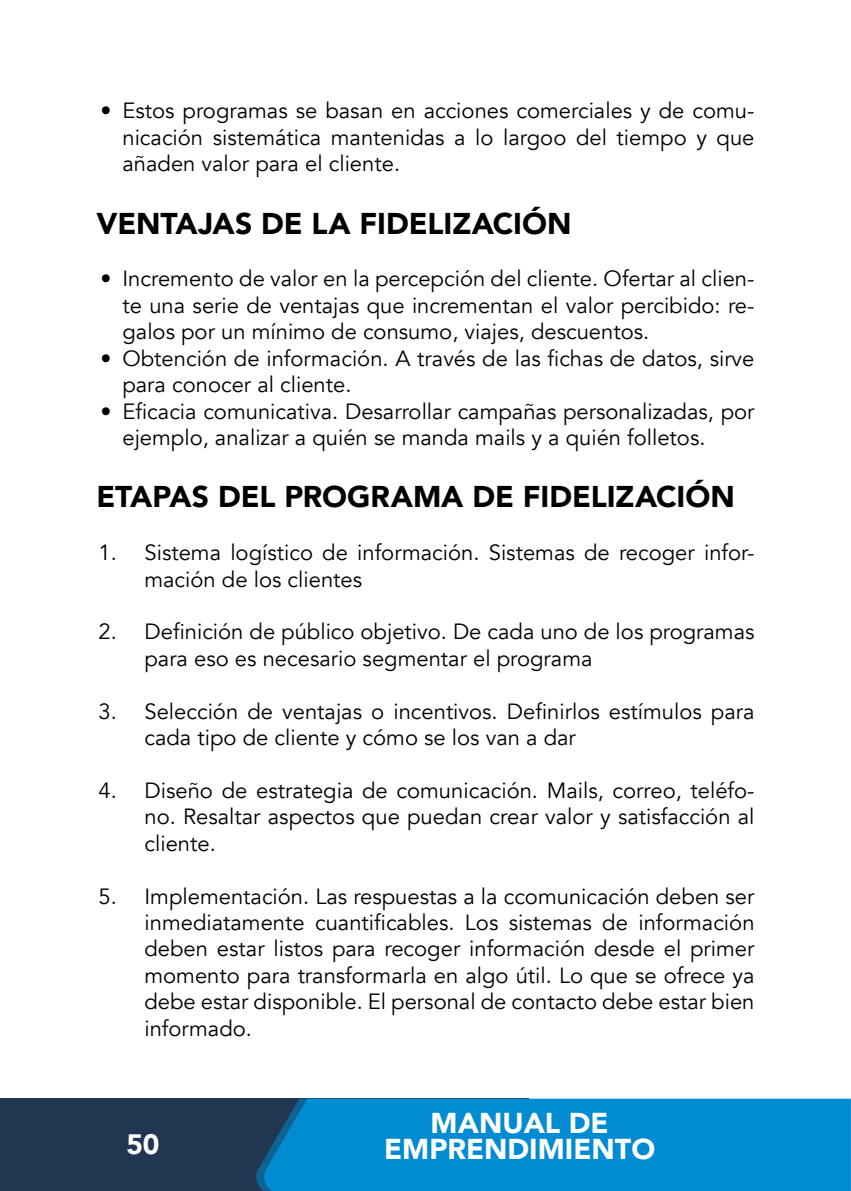
<style>
.page{position:relative;width:851px;height:1191px;background:#fff}
.page>*{position:absolute;margin:0;border:0;box-sizing:border-box;transform-origin:0 0}
.t1{font:900 30px "Avenir";letter-spacing:-.005em;color:#000}
.t2{font:900 28.6px/26.2px "Avenir";color:#fff;text-align:center}
.t3{font:900 28px "Avenir";color:#fff}
.t4{font:22px/26.4px "Avenir";color:#000}
</style>
<div class="page">
<div style="left:0;top:1098px;width:528px;height:93px;background:#213650"></div>
<div style="left:260px;top:1098px;width:590px;height:93px;background:#008bd2"></div>
<svg style="left:850px;top:1098px;width:1px;height:93px"></svg>
<p class="t4" style="left:122px;top:98px;width:633px;text-align:justify;text-indent:-22px">• Estos programas se basan en acciones comerciales y de comu&shy;nicación sistemática mantenidas a lo largoo del tiempo y que añaden valor para el cliente.</p>
<h1 class="t1" style="left:96px;top:197px;width:476px">VENTAJAS DE LA FIDELIZACIÓN</h1>
<p class="t4" style="left:122px;top:266px;width:633px;text-align:justify;text-indent:-22px">• Incremento de valor en la percepción del cliente. Ofertar al clien&shy;te una serie de ventajas que incrementan el valor percibido: re&shy;galos por un mínimo de consumo, viajes, descuentos.</p>
<p class="t4" style="left:122px;top:345px;width:633px;text-indent:-22px">• Obtención de información. A través de las fichas de datos, sirve para conocer al cliente.</p>
<p class="t4" style="left:122px;top:398px;width:633px;text-indent:-22px">• Eficacia comunicativa. Desarrollar campañas personalizadas, por ejemplo, analizar a quién se manda mails y a quién folletos.</p>
<h1 class="t1" style="left:96px;top:471px;width:639px">ETAPAS DEL PROGRAMA DE FIDELIZACIÓN</h1>
<p class="t4" style="left:144px;top:540px;width:611px;text-indent:-46px">1. Sistema logístico de información. Sistemas de recoger infor&shy;mación de los clientes</p>
<p class="t4" style="left:144px;top:619px;width:611px;text-indent:-46px">2. Definición de público objetivo. De cada uno de los programas para eso es necesario segmentar el programa</p>
<p class="t4" style="left:144px;top:698px;width:611px;text-indent:-46px">3. Selección de ventajas o incentivos. Definirlos estímulos para cada tipo de cliente y cómo se los van a dar</p>
<p class="t4" style="left:144px;top:777px;width:611px;text-align:justify;text-indent:-46px">4. Diseño de estrategia de comunicación. Mails, correo, teléfo&shy;no. Resaltar aspectos que puedan crear valor y satisfacción al cliente.</p>
<p class="t4" style="left:144px;top:883px;width:611px;text-align:justify;text-indent:-46px">5. Implementación. Las respuestas a la ccomunicación deben ser inmediatamente cuantificables. Los sistemas de información deben estar listos para recoger información desde el primer momento para transformarla en algo útil. Lo que se ofrece ya debe estar disponible. El personal de contacto debe estar bien informado.</p>
<p class="t3" style="left:126px;top:1120px;width:35px">50</p>
<h2 class="t2" style="left:384px;top:1109px;width:272px">MANUAL DE<br>EMPRENDIMIENTO</h2>
</div>
